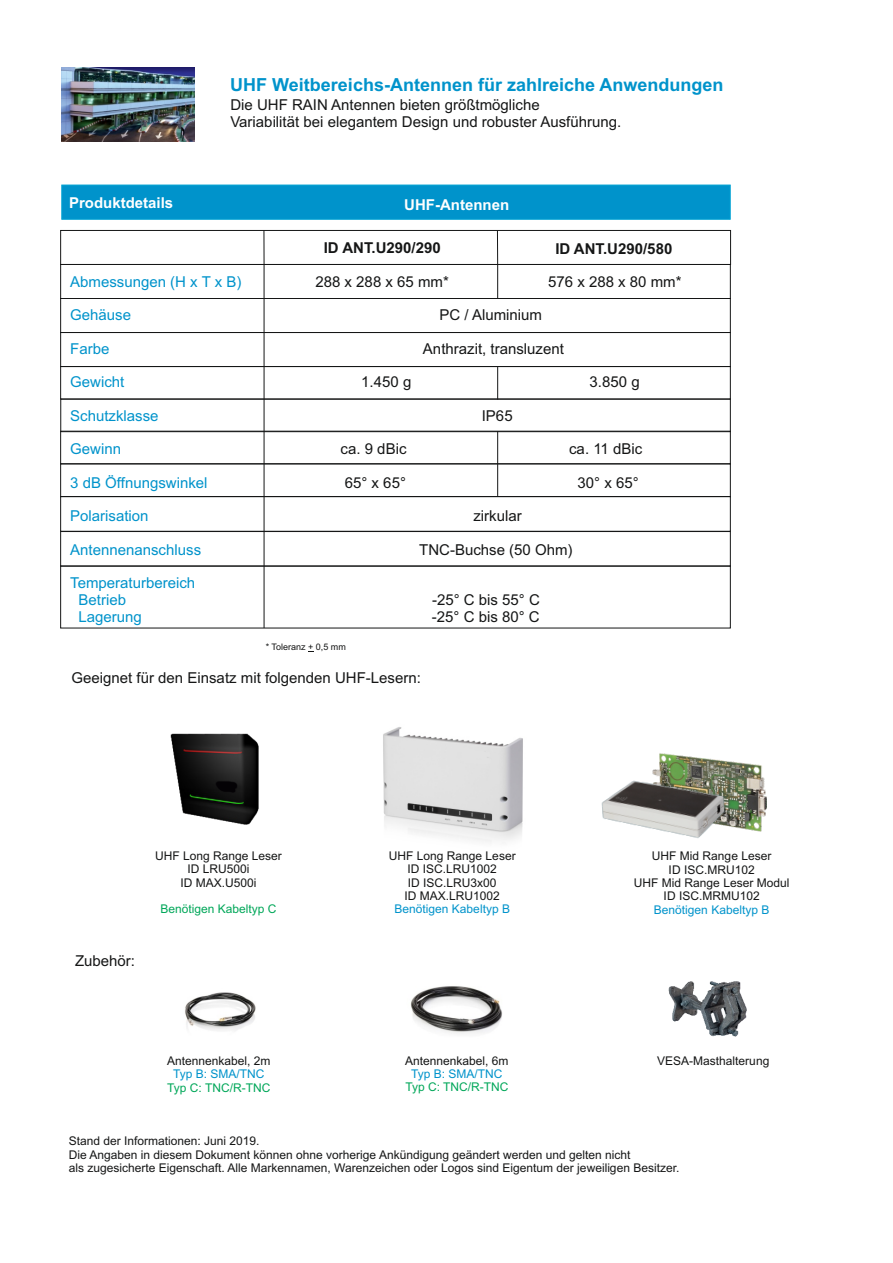
<style>
.page{position:relative;width:893px;height:1263px;background:#fff}
.page>*{position:absolute;margin:0;border:0;box-sizing:border-box;transform-origin:0 0}
.t1{font:700 18px "Arial";color:#0093cb}
.t2{font:15px/16.8px "Arial";color:#151616}
.t3{font:15px/16.8px "Arial";color:#0093cb}
.t4{font:700 15px "Arial";color:#151616}
.t5{font:700 15px "Arial";color:#fff}
.t6{font:12px/13.4px "Arial";color:#151616;text-align:center}
.t7{font:12px "Arial";color:#0093cb}
.t8{font:12px "Arial";color:#00a759}
.t9{font:9px "Arial";color:#151616}
</style>
<div class="page">
<img style="left:754px;top:764px;width:13px;height:68px">
<div style="left:61px;top:185px;width:670px;height:35px;background:#0093cb;border:1px solid #00a3d4"></div>
<img style="left:61px;top:68px;width:134px;height:73px">
<div style="left:60px;top:298px;width:671px;height:35px;border:1px solid #151616"></div>
<div style="left:60px;top:332px;width:671px;height:35px;border:1px solid #151616"></div>
<div style="left:60px;top:366px;width:671px;height:33px;border:1px solid #151616"></div>
<div style="left:60px;top:399px;width:671px;height:33px;border:1px solid #151616"></div>
<div style="left:60px;top:431px;width:671px;height:33px;border:1px solid #151616"></div>
<div style="left:60px;top:463px;width:671px;height:34px;border:1px solid #151616"></div>
<div style="left:60px;top:496px;width:671px;height:36px;border:1px solid #151616"></div>
<div style="left:60px;top:531px;width:671px;height:35px;border:1px solid #151616"></div>
<div style="left:60px;top:565px;width:671px;height:63px;border:1px solid #151616"></div>
<hr style="left:264px;top:264px;width:1px;height:364px;background:#151616">
<hr style="left:497px;top:265px;width:1px;height:34px;background:#151616">
<hr style="left:497px;top:367px;width:1px;height:33px;background:#151616">
<hr style="left:497px;top:431px;width:1px;height:65px;background:#151616">
<img style="left:185px;top:992px;width:71px;height:39px">
<img style="left:410px;top:986px;width:92px;height:48px">
<div style="left:60px;top:230px;width:671px;height:35px;border:1px solid #151616"></div>
<hr style="left:497px;top:230px;width:1px;height:34px;background:#151616">
<hr style="left:264px;top:230px;width:1px;height:34px;background:#151616">
<img style="left:601px;top:753px;width:153px;height:85px">
<img style="left:383px;top:727px;width:140px;height:115px">
<img style="left:170px;top:733px;width:89px;height:92px">
<img style="left:668px;top:981px;width:79px;height:56px">
<h1 class="t1" style="left:230px;top:78px;width:495px">UHF Weitbereichs-Antennen für zahlreiche Anwendungen</h1>
<p class="t2" style="left:230px;top:98px;width:392px">Die UHF RAIN Antennen bieten größtmögliche<br>Variabilität bei elegantem Design und robuster Ausführung.</p>
<p class="t5" style="left:69px;top:197px;width:106px">Produktdetails</p>
<p class="t5" style="left:404px;top:199px;width:106px">UHF-Antennen</p>
<p class="t3" style="left:70px;top:274px;width:173px">Abmessungen (H x T x B)</p>
<p class="t3" style="left:70px;top:308px;width:62px">Gehäuse</p>
<p class="t3" style="left:70px;top:341px;width:41px">Farbe</p>
<p class="t3" style="left:70px;top:375px;width:56px">Gewicht</p>
<p class="t3" style="left:70px;top:408px;width:90px">Schutzklasse</p>
<p class="t3" style="left:70px;top:442px;width:52px">Gewinn</p>
<p class="t3" style="left:70px;top:476px;width:139px">3 dB Öffnungswinkel</p>
<p class="t3" style="left:70px;top:509px;width:80px">Polarisation</p>
<p class="t3" style="left:70px;top:543px;width:132px">Antennenanschluss</p>
<p class="t3" style="left:79px;top:576px;width:118px;text-indent:-8px">Temperaturbereich<br>Betrieb<br>Lagerung</p>
<p class="t4" style="left:324px;top:243px;width:118px">ID ANT.U290/290</p>
<p class="t4" style="left:555px;top:243px;width:118px">ID ANT.U290/580</p>
<p class="t2" style="left:315px;top:274px;width:135px">288 x 288 x 65 mm*</p>
<p class="t2" style="left:548px;top:274px;width:135px">576 x 288 x 80 mm*</p>
<p class="t2" style="left:440px;top:308px;width:104px">PC / Aluminium</p>
<p class="t2" style="left:423px;top:341px;width:142px">Anthrazit, transluzent</p>
<p class="t2" style="left:361px;top:375px;width:52px">1.450 g</p>
<p class="t2" style="left:590px;top:375px;width:52px">3.850 g</p>
<p class="t2" style="left:482px;top:408px;width:32px">IP65</p>
<p class="t2" style="left:341px;top:442px;width:67px">ca. 9 dBic</p>
<p class="t2" style="left:569px;top:442px;width:75px">ca. 11 dBic</p>
<p class="t2" style="left:345px;top:476px;width:63px">65° x 65°</p>
<p class="t2" style="left:577px;top:476px;width:63px">30° x 65°</p>
<p class="t2" style="left:473px;top:509px;width:50px">zirkular</p>
<p class="t2" style="left:419px;top:543px;width:155px">TNC-Buchse (50 Ohm)</p>
<p class="t2" style="left:432px;top:593px;width:110px">-25° C bis 55° C -25° C bis 80° C</p>
<p class="t9" style="left:266px;top:643px;width:82px">* Toleranz + 0,5 mm</p>
<p class="t2" style="left:72px;top:671px;width:351px">Geeignet für den Einsatz mit folgenden UHF-Lesern:</p>
<p class="t2" style="left:75px;top:953px;width:62px">Zubehör:</p>
<p class="t6" style="left:155px;top:850px;width:128px">UHF Long Range Leser<br>ID LRU500i<br>ID MAX.U500i</p>
<p class="t8" style="left:160px;top:905px;width:118px">Benötigen Kabeltyp C</p>
<p class="t6" style="left:167px;top:1055px;width:105px">Antennenkabel, 2m</p>
<p class="t7" style="left:173px;top:1069px;width:93px">Typ B: SMA/TNC</p>
<p class="t8" style="left:167px;top:1083px;width:105px">Typ C: TNC/R-TNC</p>
<p class="t6" style="left:389px;top:850px;width:128px">UHF Long Range Leser<br>ID ISC.LRU1002<br>ID ISC.LRU3x00<br>ID MAX.LRU1002</p>
<p class="t7" style="left:395px;top:905px;width:117px">Benötigen Kabeltyp B</p>
<p class="t6" style="left:405px;top:1055px;width:105px">Antennenkabel, 6m</p>
<p class="t7" style="left:411px;top:1069px;width:93px">Typ B: SMA/TNC</p>
<p class="t8" style="left:405px;top:1083px;width:105px">Typ C: TNC/R-TNC</p>
<p class="t6" style="left:634px;top:850px;width:157px">UHF Mid Range Leser<br>ID ISC.MRU102<br>UHF Mid Range Leser Modul<br>ID ISC.MRMU102</p>
<p class="t7" style="left:654px;top:905px;width:117px">Benötigen Kabeltyp B</p>
<p class="t6" style="left:657px;top:1055px;width:114px">VESA-Masthalterung</p>
<p class="t6" style="left:69px;top:1135px;width:612px;text-align:left">Stand der Informationen: Juni 2019.<br>Die Angaben in diesem Dokument können ohne vorherige Ankündigung geändert werden und gelten nicht<br>als zugesicherte Eigenschaft. Alle Markennamen, Warenzeichen oder Logos sind Eigentum der jeweiligen Besitzer.</p>
</div>
